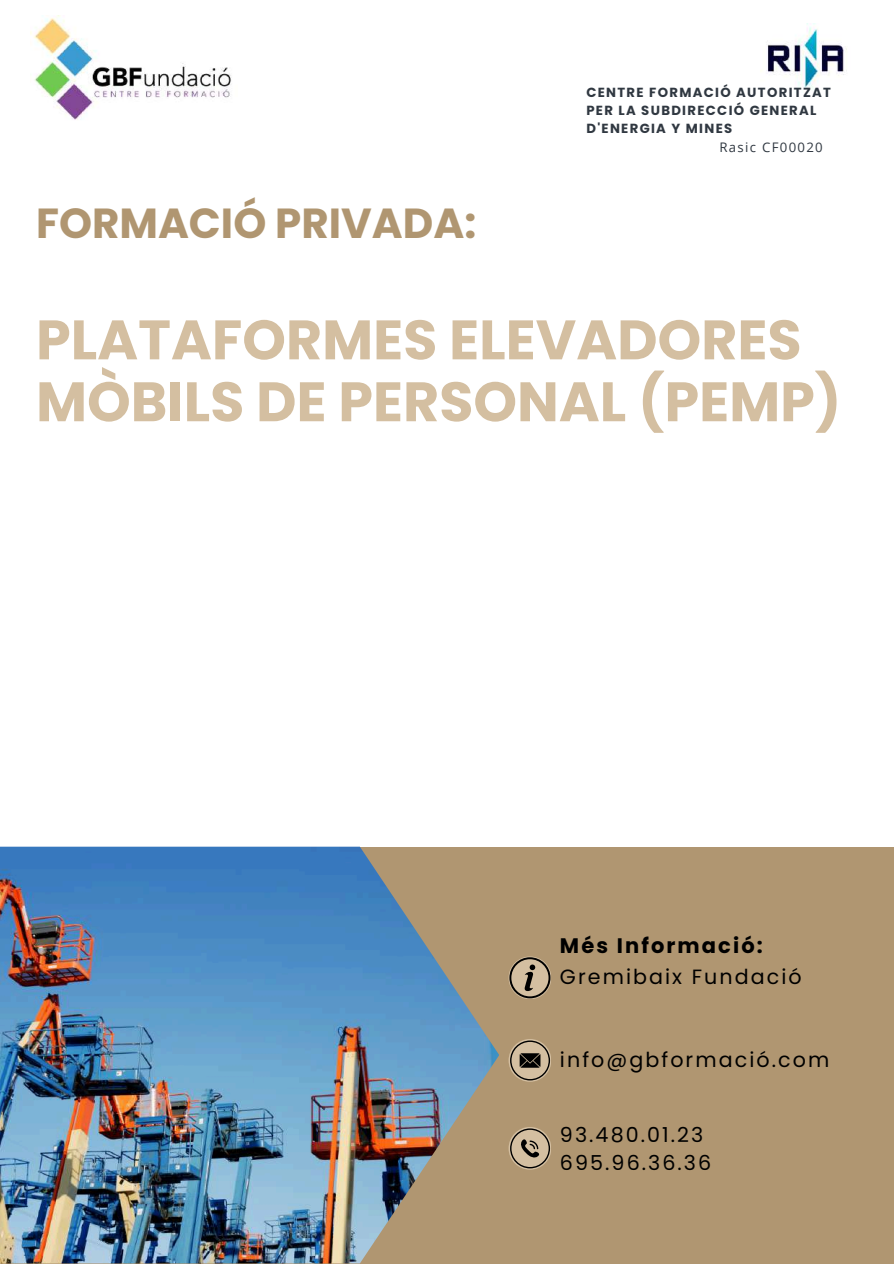
<style>
.page{position:relative;width:894px;height:1264px;background:#fff}
.page>*{position:absolute;margin:0;border:0;box-sizing:border-box;transform-origin:0 0}
.t1{font:700 55.5px/61.8px "Poppins";color:#d4bfa1}
.t2{font:700 42px "Poppins";color:#b09671}
.t3{font:700 21px "Poppins";letter-spacing:.1em;color:#000}
.t4{font:20.55px/28px "Poppins";letter-spacing:.1em;color:#000}
.t5{font:700 13.2px/17.5px "Poppins";letter-spacing:.1em;color:#303841}
.t6{font:13.2px "Open Sans";letter-spacing:.1em;color:#303841}
</style>
<div class="page">
<img style="left:30px;top:16px;width:201px;height:104px">
<img style="left:760px;top:24px;width:87px;height:64px">
<div style="left:0;top:846px;width:893px;height:417px;background:#b09671"></div>
<img style="left:0;top:846px;width:498px;height:417px">
<svg style="left:508px;top:1126px;width:43px;height:43px"></svg>
<svg style="left:510px;top:1128px;width:40px;height:40px"></svg>
<svg style="left:508px;top:1039px;width:43px;height:42px"></svg>
<svg style="left:510px;top:1040px;width:40px;height:40px;background:#95856e"></svg>
<svg style="left:508px;top:956px;width:43px;height:43px"></svg>
<svg style="left:509px;top:957px;width:41px;height:41px"></svg>
<h2 class="t2" style="left:36px;top:194px;width:441px">FORMACIÓ PRIVADA:</h2>
<p class="t5" style="left:586px;top:84px;width:246px">CENTRE FORMACIÓ AUTORITZAT<br>PER LA SUBDIRECCIÓ GENERAL<br>D'ENERGIA Y MINES</p>
<p class="t6" style="left:719px;top:138px;width:105px">Rasic CF00020</p>
<h1 class="t1" style="left:36px;top:309px;width:806px">PLATAFORMES ELEVADORES<br>MÒBILS DE PERSONAL (PEMP)</h1>
<h3 class="t3" style="left:560px;top:931px;width:204px">Més Informació:</h3>
<h3 class="t4" style="left:560px;top:962px;width:243px">Gremibaix Fundació</h3>
<h3 class="t4" style="left:560px;top:1045px;width:271px">info@gbformació.com</h3>
<h3 class="t4" style="left:560px;top:1120px;width:153px">93.480.01.23<br>695.96.36.36</h3>
</div>
